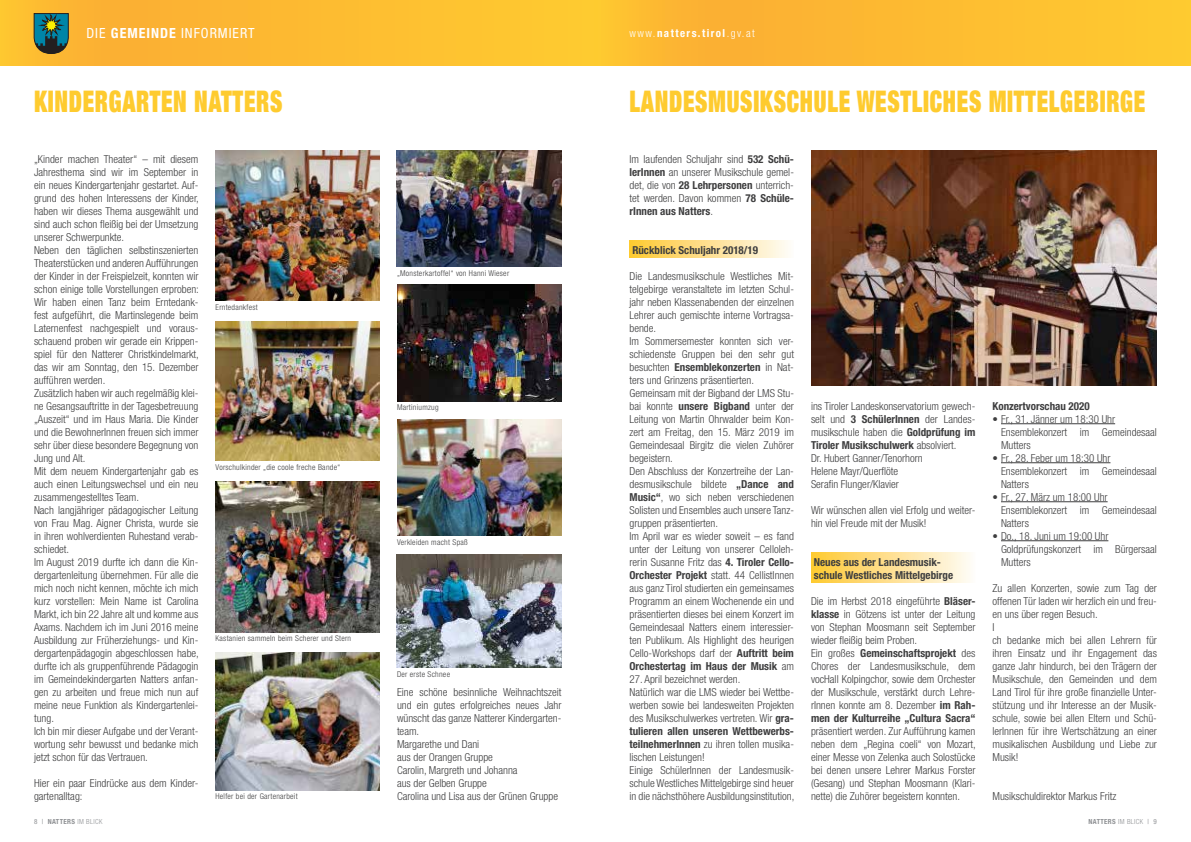
<style>
.page{position:relative;width:1191px;height:842px;background:#fff}
.page>*{position:absolute;margin:0;border:0;box-sizing:border-box;transform-origin:0 0}
.t1{font:900 expanded 29.9px "Helvetica Neue";letter-spacing:.03em;color:#fecb2f;scale:.77 1}
.t2{font:condensed 14px "Helvetica Neue";letter-spacing:.07em;color:#fff}
.t3{font:300 condensed 11px/13px "Helvetica Neue";color:#3e3e3f}
.t4{font:700 condensed 11px/13px "Helvetica Neue";color:#3e3e3f}
.t5{font:700 condensed 11px "Helvetica Neue";letter-spacing:.13em;color:#fff}
.t6{font:300 condensed 8px "Helvetica Neue";letter-spacing:.035em;color:#3e3e3f}
.t7{font:700 condensed 7px "Helvetica Neue";letter-spacing:.05em;color:#8f9194}
.s1{font-weight:700}
.s2{font-weight:300}
.s3{font-weight:400}
</style>
<div class="page">
<div style="left:0;top:0;width:595px;height:65px;background:linear-gradient(to bottom,#fdbc31,#fdbc31)"></div>
<div style="left:595px;top:0;width:596px;height:65px;background:linear-gradient(to bottom,#fdbc31,#fdbc31)"></div>
<svg style="left:34px;top:13px;width:35px;height:41px"></svg>
<img style="left:215px;top:150px;width:165px;height:150px">
<img style="left:215px;top:322px;width:165px;height:139px">
<img style="left:215px;top:482px;width:165px;height:150px">
<img style="left:215px;top:652px;width:165px;height:138px">
<img style="left:397px;top:150px;width:164px;height:116px">
<img style="left:397px;top:285px;width:164px;height:116px">
<img style="left:397px;top:420px;width:164px;height:116px">
<img style="left:397px;top:554px;width:164px;height:114px">
<div style="left:629px;top:241px;width:165px;height:17px;background:linear-gradient(to right,#fec831,#fefbf9)"></div>
<div style="left:811px;top:553px;width:164px;height:30px;background:linear-gradient(to right,#fec832,#fefbf7)"></div>
<hr style="left:1001px;top:423px;width:114px;height:1px;background:#3e3e3f">
<hr style="left:1001px;top:462px;width:109px;height:1px;background:#3e3e3f">
<hr style="left:1001px;top:501px;width:106px;height:1px;background:#3e3e3f">
<hr style="left:1001px;top:540px;width:107px;height:1px;background:#3e3e3f">
<img style="left:811px;top:150px;width:346px;height:236px">
<p class="t2" style="left:86px;top:25px;width:170px">DIE <span class="s1">GEMEINDE</span> INFORMIERT</p>
<h1 class="t1" style="left:34px;top:82px;width:324px">KINDERGARTEN NATTERS</h1>
<p class="t3" style="left:34px;top:152px;width:166px">„Kinder machen Theater“ – mit diesem Jahresthema sind wir im September in ein neues Kindergartenjahr gestartet. Auf&shy;grund des hohen Interessens der Kinder, haben wir dieses Thema ausgewählt und sind auch schon fleißig bei der Umsetzung unserer Schwerpunkte.<br>Neben den täglichen selbstinszenierten Theaterstücken und anderen Aufführungen der Kinder in der Freispielzeit, konnten wir schon einige tolle Vorstellungen erproben:<br>Wir haben einen Tanz beim Erntedank&shy;fest aufgeführt, die Martinslegende beim Laternenfest nachgespielt und voraus&shy;schauend proben wir gerade ein Krippen&shy;spiel für den Natterer Christkindelmarkt, das wir am Sonntag, den 15. Dezember aufführen werden.<br>Zusätzlich haben wir auch regelmäßig klei&shy;ne Gesangsauftritte in der Tagesbetreuung „Auszeit“ und im Haus Maria. Die Kinder und die BewohnerInnen freuen sich immer sehr über diese besondere Begegnung von Jung und Alt.<br>Mit dem neuem Kindergartenjahr gab es auch einen Leitungswechsel und ein neu zusammengestelltes Team.<br>Nach langjähriger pädagogischer Leitung von Frau Mag. Aigner Christa, wurde sie in ihren wohlverdienten Ruhestand verab&shy;schiedet.<br>Im August 2019 durfte ich dann die Kin&shy;dergartenleitung übernehmen. Für alle die mich noch nicht kennen, möchte ich mich kurz vorstellen: Mein Name ist Carolina Markt, ich bin 22 Jahre alt und komme aus Axams. Nachdem ich im Juni 2016 meine Ausbildung zur Früherziehungs- und Kin&shy;dergartenpädagogin abgeschlossen habe, durfte ich als gruppenführende Pädagogin im Gemeindekindergarten Natters anfan&shy;gen zu arbeiten und freue mich nun auf meine neue Funktion als Kindergartenlei&shy;tung.<br>Ich bin mir dieser Aufgabe und der Verant&shy;wortung sehr bewusst und bedanke mich jetzt schon für das Vertrauen.</p>
<p class="t3" style="left:34px;top:776px;width:166px">Hier ein paar Eindrücke aus dem Kinder&shy;gartenalltag:</p>
<p class="t6" style="left:215px;top:302px;width:44px">Erntedankfest</p>
<p class="t6" style="left:215px;top:462px;width:126px">Vorschulkinder „die coole freche Bande“</p>
<p class="t6" style="left:215px;top:634px;width:137px">Kastanien sammeln beim Scherer und Stern</p>
<p class="t6" style="left:215px;top:792px;width:84px">Helfer bei der Gartenarbeit</p>
<p class="t6" style="left:397px;top:268px;width:114px">„Monsterkartoffel“ von Hanni Wieser</p>
<p class="t6" style="left:397px;top:403px;width:43px">Martiniumzug</p>
<p class="t6" style="left:397px;top:538px;width:72px">Verkleiden macht Spaß</p>
<p class="t6" style="left:397px;top:669px;width:55px">Der erste Schnee</p>
<p class="t3" style="left:397px;top:685px;width:166px">Eine schöne besinnliche Weihnachtszeit und ein gutes erfolgreiches neues Jahr wünscht das ganze Natterer Kindergarten&shy;team.<br>Margarethe und Dani<br>aus der Orangen Gruppe<br>Carolin, Margreth und Johanna<br>aus der Gelben Gruppe<br>Carolina und Lisa aus der Grünen Gruppe</p>
<p class="t5" style="left:629px;top:26px;width:127px"><span class="s2">www.</span>natters.tirol<span class="s2">.gv.at</span></p>
<h1 class="t1" style="left:629px;top:82px;width:671px">LANDESMUSIKSCHULE WESTLICHES MITTELGEBIRGE</h1>
<p class="t3" style="left:629px;top:152px;width:166px;text-align:justify">Im laufenden Schuljahr sind <span class="s1">532 Schü&shy;lerInnen</span> an unserer Musikschule gemel&shy;det, die von <span class="s1">28 Lehrpersonen</span> unterrich&shy;tet werden. Davon kommen <span class="s1">78 Schüle&shy;rInnen aus Natters</span>.</p>
<p class="t4" style="left:632px;top:243px;width:127px">Rückblick Schuljahr 2018/19</p>
<p class="t3" style="left:629px;top:269px;width:166px">Die Landesmusikschule Westliches Mit&shy;telgebirge veranstaltete im letzten Schul&shy;jahr neben Klassenabenden der einzelnen Lehrer auch gemischte interne Vortragsa&shy;bende.<br>Im Sommersemester konnten sich ver&shy;schiedenste Gruppen bei den sehr gut besuchten <span class="s1">Ensemblekonzerten</span> in Nat&shy;ters und Grinzens präsentierten.<br>Gemeinsam mit der Bigband der LMS Stu&shy;bai konnte <span class="s1">unsere Bigband</span> unter der Leitung von Martin Ohrwalder beim Kon&shy;zert am Freitag, den 15. März 2019 im Gemeindesaal Birgitz die vielen Zuhörer begeistern.<br>Den Abschluss der Konzertreihe der Lan&shy;desmusikschule bildete <span class="s1">„Dance and Music“</span>, wo sich neben verschiedenen Solisten und Ensembles auch unsere Tanz&shy;gruppen präsentierten.<br>Im April war es wieder soweit – es fand unter der Leitung von unserer Celloleh&shy;rerin Susanne Fritz das <span class="s1">4. Tiroler Cello-Orchester Projekt</span> statt. 44 CellistInnen aus ganz Tirol studierten ein gemeinsames Programm an einem Wochenende ein und präsentierten dieses bei einem Konzert im Gemeindesaal Natters einem interessier&shy;ten Publikum. Als Highlight des heurigen Cello-Workshops darf der <span class="s1">Auftritt beim Orchestertag im Haus der Musik</span> am</p>
<p class="t3" style="left:629px;top:672px;width:166px">27. April bezeichnet werden.<br>Natürlich war die LMS wieder bei Wettbe&shy;werben sowie bei landesweiten Projekten des Musikschulwerkes vertreten. Wir <span class="s1">gra&shy;tulieren allen unseren Wettbewerbs&shy;teilnehmerInnen</span> zu ihren tollen musika&shy;lischen Leistungen!<br>Einige SchülerInnen der Landesmusik&shy;schule Westliches Mittelgebirge sind heuer in die nächsthöhere Ausbildungsinstitution,</p>
<p class="t3" style="left:811px;top:399px;width:166px">ins Tiroler Landeskonservatorium gewech&shy;selt und <span class="s1">3 SchülerInnen</span> der Landes&shy;musikschule haben die <span class="s1">Goldprüfung im Tiroler Musikschulwerk</span> absolviert.<br>Dr. Hubert Ganner/Tenorhorn<br>Helene Mayr/Querflöte<br>Serafin Flunger/Klavier</p>
<p class="t3" style="left:811px;top:503px;width:166px">Wir wünschen allen viel Erfolg und weiter&shy;hin viel Freude mit der Musik!</p>
<p class="t4" style="left:814px;top:555px;width:141px">Neues aus der Landesmusik&shy;schule Westliches Mittelgebirge</p>
<p class="t3" style="left:811px;top:594px;width:166px">Die im Herbst 2018 eingeführte <span class="s1">Bläser&shy;klasse</span> in Götzens ist unter der Leitung von Stephan Moosmann seit September wieder fleißig beim Proben.<br>Ein großes <span class="s1">Gemeinschaftsprojekt</span> des Chores der Landesmusikschule, dem vocHall Kolpingchor, sowie dem Orchester der Musikschule, verstärkt durch Lehre&shy;rInnen konnte am 8. Dezember <span class="s1">im Rah&shy;men der Kulturreihe „Cultura Sacra“</span></p>
<p class="t3" style="left:811px;top:724px;width:166px;text-align:justify">präsentiert werden. Zur Aufführung kamen neben dem „Regina coeli“ von Mozart, einer Messe von Zelenka auch Solostücke bei denen unsere Lehrer Markus Forster (Gesang) und Stephan Moosmann (Klari&shy;nette) die Zuhörer begeistern konnten.</p>
<p class="t4" style="left:992px;top:399px;width:99px">Konzertvorschau 2020</p>
<p class="t3" style="left:1001px;top:412px;width:157px;text-indent:-9px">• Fr., 31. Jänner um 18:30 Uhr<br>Ensemblekonzert im Gemeindesaal<br>Mutters</p>
<p class="t3" style="left:1001px;top:451px;width:157px;text-indent:-9px">• Fr., 28. Feber um 18:30 Uhr<br>Ensemblekonzert im Gemeindesaal<br>Natters</p>
<p class="t3" style="left:1001px;top:490px;width:157px;text-indent:-9px">• Fr., 27. März um 18:00 Uhr<br>Ensemblekonzert im Gemeindesaal<br>Natters</p>
<p class="t3" style="left:1001px;top:529px;width:157px;text-indent:-9px">• Do., 18. Juni um 19:00 Uhr<br>Goldprüfungskonzert im Bürgersaal<br>Mutters</p>
<p class="t3" style="left:992px;top:581px;width:166px">Zu allen Konzerten, sowie zum Tag der offenen Tür laden wir herzlich ein und freu&shy;en uns über regen Besuch.<br>I<br>ch bedanke mich bei allen Lehrern für ihren Einsatz und ihr Engagement das ganze Jahr hindurch, bei den Trägern der Musikschule, den Gemeinden und dem Land Tirol für ihre große finanzielle Unter&shy;stützung und ihr Interesse an der Musik&shy;schule, sowie bei allen Eltern und Schü&shy;lerInnen für ihre Wertschätzung an einer musikalischen Ausbildung und Liebe zur Musik!</p>
<p class="t3" style="left:992px;top:789px;width:125px">Musikschuldirektor Markus Fritz</p>
<p class="t7" style="left:34px;top:817px;width:70px"><span class="s3">8 |</span> NATTERS <span class="s2">IM BLICK</span></p>
<p class="t7" style="left:1088px;top:817px;width:70px">NATTERS <span class="s2">IM BLICK</span> <span class="s3">| 9</span></p>
</div>
